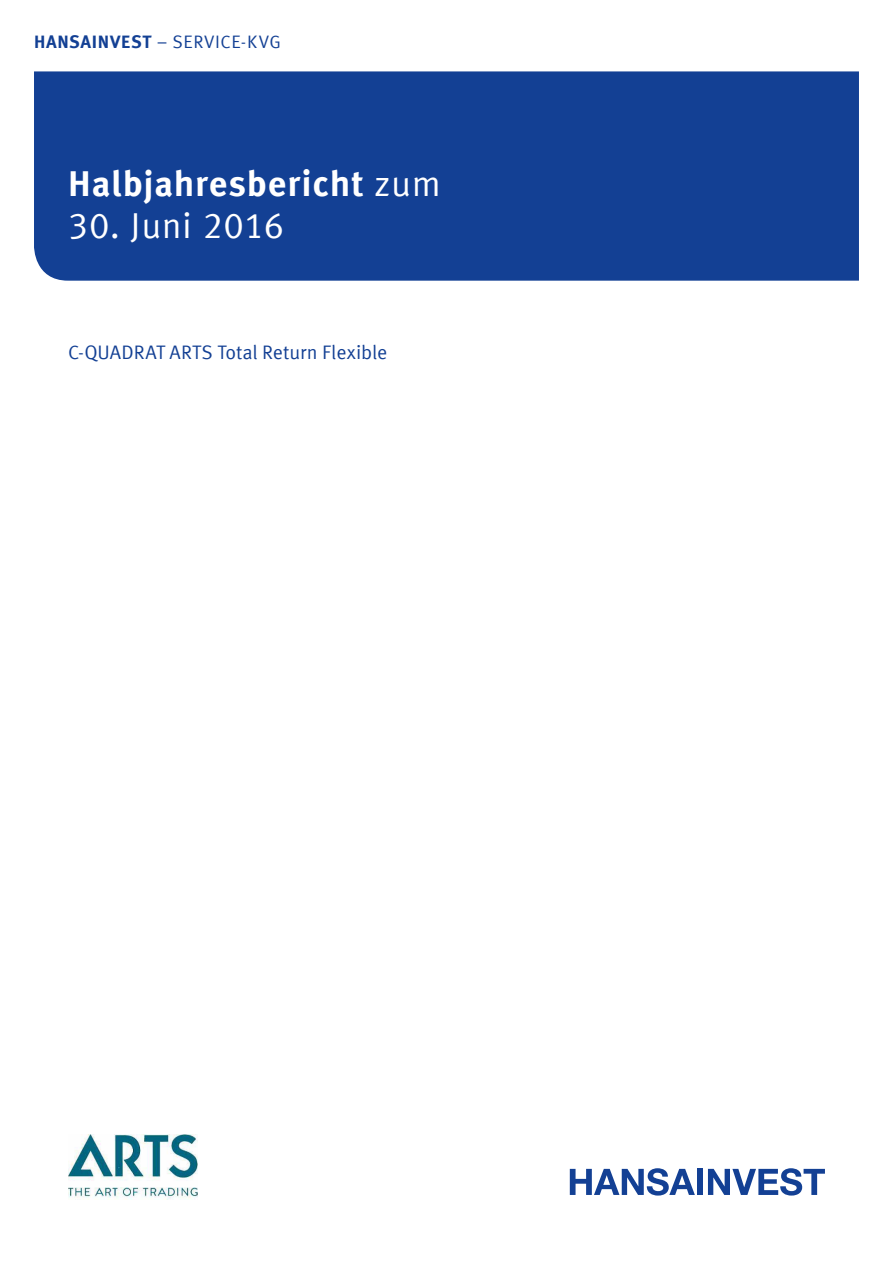
<style>
.page{position:relative;width:893px;height:1263px;background:#fff}
.page>*{position:absolute;margin:0;border:0;box-sizing:border-box;transform-origin:0 0}
.t1{font:700 36px "Meta Offc Pro";letter-spacing:.02em;color:#fff}
.t2{font:36px "Meta Offc Pro Norm";letter-spacing:.015em;color:#fff}
.t3{font:19.5px "Meta Offc Pro Norm";letter-spacing:-.005em;color:#134094}
.t4{font:18px "Meta Offc Pro Norm";letter-spacing:.03em;color:#134094}
.s1{font-family:"Meta Offc Pro";font-weight:700}
.s2{font-family:"Meta Offc Pro Norm";font-weight:400}
</style>
<div class="page">
<div style="left:34px;top:71px;width:825px;height:210px;background:#134094"></div>
<svg style="left:570px;top:1168px;width:125px;height:27px"></svg>
<div style="left:697px;top:1169px;width:6px;height:26px;background:#134094"></div>
<svg style="left:708px;top:1168px;width:117px;height:27px"></svg>
<img style="left:68px;top:1134px;width:130px;height:65px">
<p class="t4" style="left:34px;top:28px;width:248px"><span class="s1">HANSAINVEST</span> – SERVICE-KVG</p>
<h1 class="t1" style="left:68px;top:155px;width:374px">Halbjahresbericht <span class="s2">zum</span></h1>
<h1 class="t2" style="left:68px;top:198px;width:217px">30. Juni 2016</h1>
<p class="t3" style="left:68px;top:338px;width:321px">C-QUADRAT ARTS Total Return Flexible</p>
</div>
